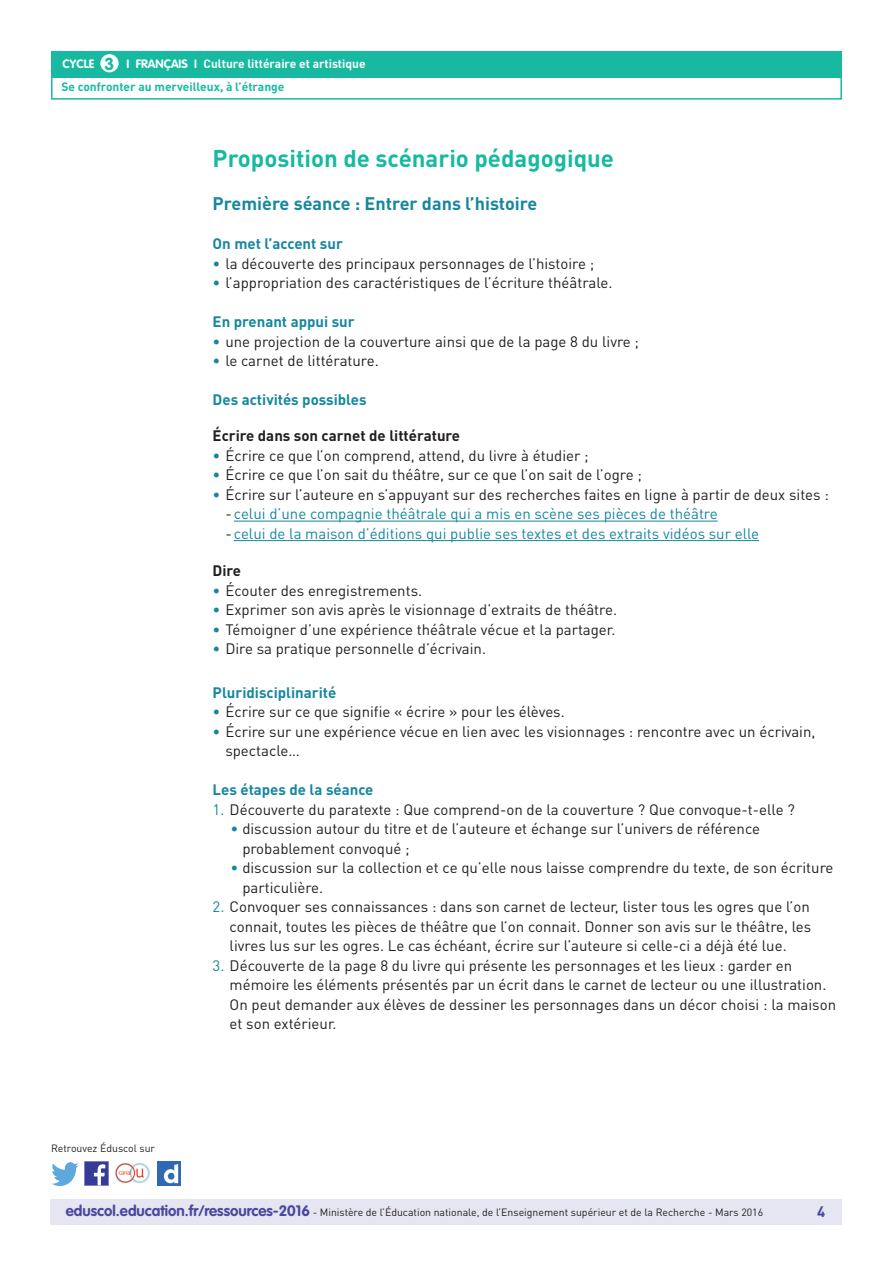
<style>
.page{position:relative;width:893px;height:1263px;background:#fff}
.page>*{position:absolute;margin:0;border:0;box-sizing:border-box;transform-origin:0 0}
.t1{font:700 24px "DIN Pro";color:#17baa1}
.t2{font:700 18px "DIN Pro";color:#16879f}
.t3{font:15px/19.5px "DIN Pro";color:#231f20}
.t4{font:15px "DIN Pro";color:#16879f}
.t5{font:700 15px "DIN Pro";color:#16879f}
.t6{font:700 15px "DIN Pro";color:#231f20}
.t7{font:700 15px "DIN Pro";color:#4a489e}
.t8{font:700 12px/23.1px "DIN Pro";color:#17baa1}
.t9{font:10.5px "DIN Pro";color:#231f20}
.s1{font-family:"VAG Rounded Std";color:#fff}
.s2{font-family:"VAG Rounded Std";font-size:17.25px}
.s3{color:#fff}
.s4{color:#16879f}
.s5{color:#231f20}
.s6{font-family:"VAG Rounded Std";font-weight:700;font-size:15px;color:#4a489e}
</style>
<div class="page">
<div style="left:50px;top:1199px;width:791px;height:26px;background:#e6e5f2"></div>
<div style="left:51px;top:51px;width:791px;height:27px;background:#17baa1"></div>
<div style="left:100px;top:54px;width:19px;height:18px;background:#fff;border-radius:50%"></div>
<div style="left:51px;top:75px;width:791px;height:25px;border:2px solid #17baa1"></div>
<img style="left:85px;top:1162px;width:23px;height:23px">
<img style="left:51px;top:1163px;width:28px;height:22px">
<img style="left:158px;top:1162px;width:22px;height:23px">
<img style="left:115px;top:1163px;width:35px;height:21px">
<hr style="left:234px;top:521px;width:484px;height:1px;background:#16879f">
<hr style="left:234px;top:540px;width:525px;height:1px;background:#16879f">
<p class="t8" style="left:61px;top:52px;width:306px"><span class="s1">CYCLE</span> <span class="s2">3</span> <span class="s1">I Français I</span> <span class="s3">Culture littéraire et artistique<br></span>Se confronter au merveilleux, à l’étrange</p>
<p class="t9" style="left:51px;top:1141px;width:106px">Retrouvez Éduscol sur</p>
<h1 class="t1" style="left:213px;top:143px;width:403px">Proposition de scénario pédagogique</h1>
<p class="t2" style="left:213px;top:192px;width:326px">Première séance : Entrer dans l’histoire</p>
<p class="t5" style="left:213px;top:234px;width:132px">On met l’accent sur</p>
<p class="t3" style="left:213px;top:253px;width:383px"><span class="s4">•</span> la découverte des principaux personnages de l’histoire ;</p>
<p class="t3" style="left:213px;top:273px;width:401px"><span class="s4">•</span> l’appropriation des caractéristiques de l’écriture théâtrale.</p>
<p class="t5" style="left:213px;top:312px;width:144px">En prenant appui sur</p>
<p class="t3" style="left:213px;top:331px;width:428px"><span class="s4">•</span> une projection de la couverture ainsi que de la page 8 du livre ;</p>
<p class="t3" style="left:213px;top:351px;width:168px"><span class="s4">•</span> le carnet de littérature.</p>
<p class="t5" style="left:213px;top:390px;width:155px">Des activités possibles</p>
<p class="t6" style="left:213px;top:426px;width:249px">Écrire dans son carnet de littérature</p>
<p class="t3" style="left:213px;top:445px;width:378px"><span class="s4">•</span> Écrire ce que l’on comprend, attend, du livre à étudier ;</p>
<p class="t3" style="left:213px;top:465px;width:431px"><span class="s4">•</span> Écrire ce que l’on sait du théâtre, sur ce que l’on sait de l’ogre ;</p>
<p class="t3" style="left:213px;top:484px;width:618px"><span class="s4">•</span> Écrire sur l’auteure en s’appuyant sur des recherches faites en ligne à partir de deux sites :</p>
<p class="t4" style="left:225px;top:504px;width:494px"><span class="s5">-</span> celui d’une compagnie théâtrale qui a mis en scène ses pièces de théâtre</p>
<p class="t4" style="left:225px;top:524px;width:535px"><span class="s5">-</span> celui de la maison d’éditions qui publie ses textes et des extraits vidéos sur elle</p>
<p class="t6" style="left:213px;top:561px;width:30px">Dire</p>
<p class="t3" style="left:213px;top:580px;width:211px"><span class="s4">•</span> Écouter des enregistrements.</p>
<p class="t3" style="left:213px;top:600px;width:406px"><span class="s4">•</span> Exprimer son avis après le visionnage d’extraits de théâtre.</p>
<p class="t3" style="left:213px;top:619px;width:404px"><span class="s4">•</span> Témoigner d’une expérience théâtrale vécue et la partager.</p>
<p class="t3" style="left:213px;top:639px;width:275px"><span class="s4">•</span> Dire sa pratique personnelle d’écrivain.</p>
<p class="t5" style="left:213px;top:682px;width:125px">Pluridisciplinarité</p>
<p class="t3" style="left:213px;top:702px;width:354px"><span class="s4">•</span> Écrire sur ce que signifie « écrire » pour les élèves.</p>
<p class="t3" style="left:225px;top:721px;width:592px;text-indent:-13px"><span class="s4">•</span> Écrire sur une expérience vécue en lien avec les visionnages : rencontre avec un écrivain, spectacle…</p>
<p class="t5" style="left:213px;top:780px;width:162px">Les étapes de la séance</p>
<p class="t3" style="left:213px;top:799px;width:584px"><span class="s4">1.</span> Découverte du paratexte : Que comprend-on de la couverture ? Que convoque-t-elle ?</p>
<p class="t3" style="left:242px;top:819px;width:519px;text-indent:-12px"><span class="s4">•</span> discussion autour du titre et de l’auteure et échange sur l’univers de référence probablement convoqué ;</p>
<p class="t3" style="left:242px;top:858px;width:593px;text-indent:-12px"><span class="s4">•</span> discussion sur la collection et ce qu’elle nous laisse comprendre du texte, de son écriture particulière.</p>
<p class="t3" style="left:230px;top:897px;width:583px;text-align:justify;text-indent:-17px"><span class="s4">2.</span> Convoquer ses connaissances : dans son carnet de lecteur, lister tous les ogres que l’on connait, toutes les pièces de théâtre que l’on connait. Donner son avis sur le théâtre, les livres lus sur les ogres. Le cas échéant, écrire sur l’auteure si celle-ci a déjà été lue.</p>
<p class="t3" style="left:230px;top:955px;width:608px;text-indent:-17px"><span class="s4">3.</span> Découverte de la page 8 du livre qui présente les personnages et les lieux : garder en mémoire les éléments présentés par un écrit dans le carnet de lecteur ou une illustration.<br>On peut demander aux élèves de dessiner les personnages dans un décor choisi : la maison et son extérieur.</p>
<p class="t9" style="left:66px;top:1205px;width:699px"><span class="s6">eduscol.education.fr/ressources-2016</span> - Ministère de l’Éducation nationale, de l’Enseignement supérieur et de la Recherche - Mars 2016</p>
<p class="t7" style="left:817px;top:1201px;width:10px">4</p>
</div>
